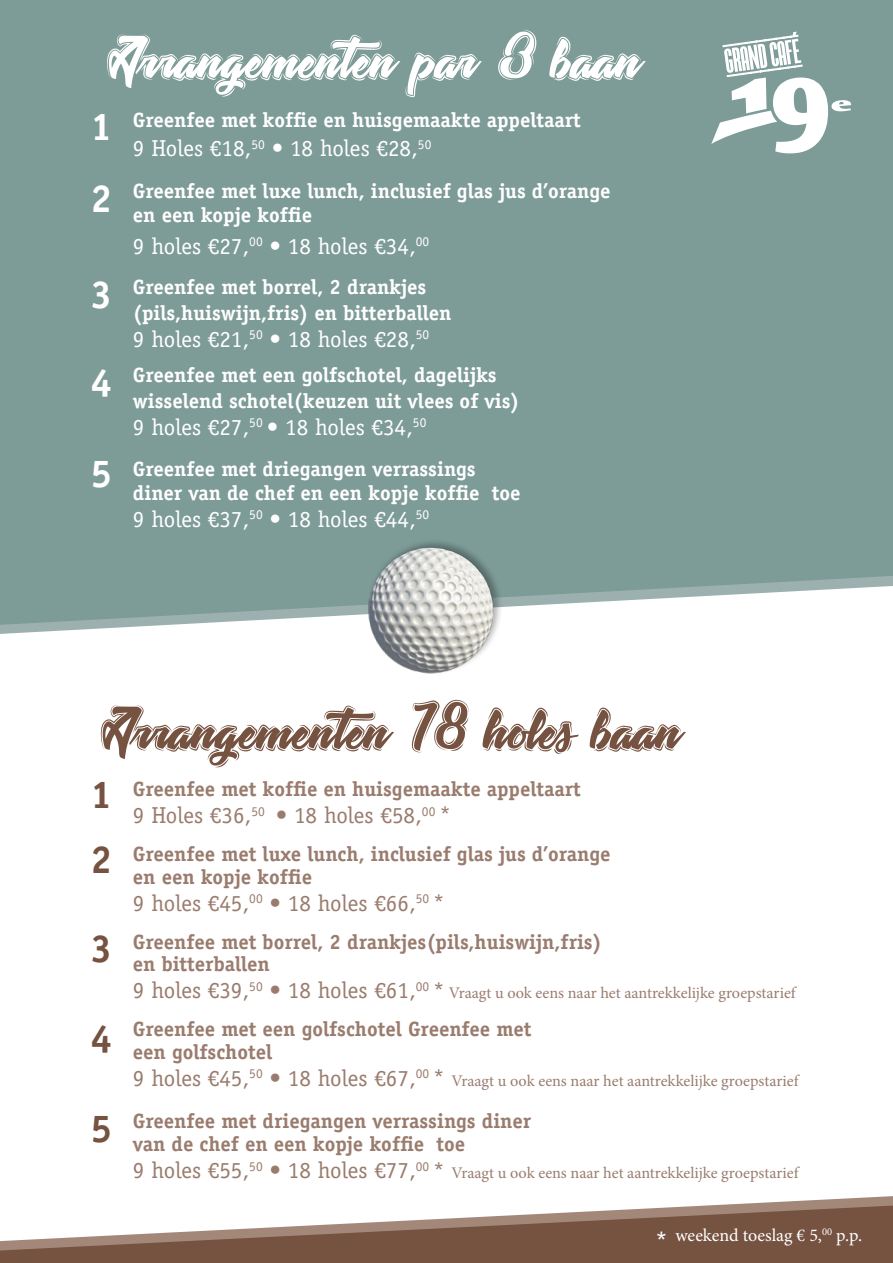
<style>
.page{position:relative;width:893px;height:1263px;background:#fff}
.page>*{position:absolute;margin:0;border:0;box-sizing:border-box;transform-origin:0 0}
.t1{font:90px "Tastysushi Line";color:#765241}
.t2{font:90px "Tastysushi Line";color:#fff}
.t3{font:700 39px/72.3px "Officina Serif Std";color:#fff}
.t4{font:700 39px/64.8px "Officina Serif Std";color:#765241}
.t5{font:23.1px "Officina Serif Std";color:#fff}
.t6{font:23.1px "Officina Serif Std";color:#9a7c6e}
.t7{font:700 20.7px/24.3px "Officina Serif Std";color:#fff}
.t8{font:700 20.7px/23px "Officina Serif Std";color:#9a7c6e}
.t9{font:18px "Minion Pro";letter-spacing:-.005em;color:#fff}
.t10{font:16.2px "Minion Pro";color:#9a7c6e}
.s1{font-size:22.95px}
.s2{font-family:"Officina Serif Std";font-size:23.1px}
.s3{font-family:"Officina Serif Std";font-size:22.95px}
.s4{font-family:"Officina Serif Std";font-size:25.5px}
</style>
<div class="page">
<svg style="left:718px;top:1196px;width:175px;height:9px"></svg>
<svg style="left:0;top:1205px;width:893px;height:58px;fill:#765241"></svg>
<div style="left:0;top:0;width:893px;height:627px;background:#7d9b97"></div>
<svg style="left:698px;top:32px;width:162px;height:129px"></svg>
<div style="left:367px;top:538px;width:137px;height:137px;background:#7d9b97"></div>
<img style="left:340px;top:543px;width:180px;height:132px">
<h1 class="t2" style="left:105px;top:15px;width:540px">Arrangementen par 3 baan</h1>
<h2 class="t3" style="left:90px;top:90px;width:23px">1<br>2</h2>
<h2 class="t3" style="left:90px;top:258px;width:23px">3</h2>
<h2 class="t3" style="left:90px;top:346px;width:23px">4</h2>
<h2 class="t3" style="left:90px;top:437px;width:23px">5</h2>
<p class="t7" style="left:133px;top:108px;width:449px">Greenfee met koffie en huisgemaakte appeltaart</p>
<p class="t5" style="left:133px;top:135px;width:300px">9 Holes €18,<sup>50</sup> • 18 holes €28,<sup>50</sup></p>
<p class="t7" style="left:133px;top:178px;width:479px">Greenfee met luxe lunch, inclusief glas jus d’orange en een kopje koffie</p>
<p class="t5" style="left:133px;top:233px;width:298px">9 holes €27,<sup>00</sup> • 18 holes €34,<sup>00</sup></p>
<p class="t7" style="left:133px;top:274px;width:320px;line-height:25.5px">Greenfee met borrel, 2 drankjes (pils,huiswijn,fris) en bitterballen</p>
<p class="t5" style="left:133px;top:325px;width:298px">9 holes €21,<sup>50</sup> • 18 holes €28,<sup>50</sup></p>
<p class="t7" style="left:133px;top:362px;width:388px;line-height:25.5px">Greenfee met een golfschotel, dagelijks wisselend schotel(keuzen uit vlees of vis)</p>
<p class="t5" style="left:133px;top:413px;width:295px">9 holes €27,<sup>50</sup> • 18 holes €34,<sup>50</sup></p>
<p class="t7" style="left:133px;top:456px;width:389px">Greenfee met driegangen verrassings diner van de chef en een kopje koffie toe</p>
<p class="t5" style="left:133px;top:505px;width:298px">9 holes €37,<sup>50</sup> • 18 holes €44,<sup>50</sup></p>
<h1 class="t1" style="left:99px;top:686px;width:587px">Arrangementen 18 holes baan</h1>
<h2 class="t4" style="left:90px;top:762px;width:23px">1<br>2</h2>
<h2 class="t4" style="left:90px;top:916px;width:23px">3</h2>
<h2 class="t4" style="left:90px;top:1006px;width:23px">4</h2>
<h2 class="t4" style="left:90px;top:1096px;width:23px">5</h2>
<p class="t8" style="left:133px;top:777px;width:449px">Greenfee met koffie en huisgemaakte appeltaart</p>
<p class="t6" style="left:133px;top:802px;width:319px">9 Holes €36,<sup>50</sup> • 18 holes €58,<sup>00</sup> <span class="s1">*</span></p>
<p class="t8" style="left:133px;top:842px;width:479px">Greenfee met luxe lunch, inclusief glas jus d’orange en een kopje koffie</p>
<p class="t6" style="left:133px;top:889px;width:313px">9 holes €45,<sup>00</sup> • 18 holes €66,<sup>50</sup> <span class="s1">*</span></p>
<p class="t8" style="left:133px;top:930px;width:470px">Greenfee met borrel, 2 drankjes(pils,huiswijn,fris) en bitterballen</p>
<p class="t10" style="left:133px;top:982px;width:664px"><span class="s2">9 holes €39,</span><sup>50</sup> <span class="s2">• 18 holes €61,</span><sup>00</sup> <span class="s3">*</span> Vraagt u ook eens naar het aantrekkelijke groepstarief</p>
<p class="t8" style="left:133px;top:1017px;width:400px">Greenfee met een golfschotel Greenfee met een golfschotel</p>
<p class="t10" style="left:133px;top:1070px;width:667px"><span class="s2">9 holes €45,</span><sup>50</sup> <span class="s2">• 18 holes €67,</span><sup>00</sup> <span class="s3">*</span> Vraagt u ook eens naar het aantrekkelijke groepstarief</p>
<p class="t8" style="left:133px;top:1110px;width:400px">Greenfee met driegangen verrassings diner van de chef en een kopje koffie toe</p>
<p class="t10" style="left:133px;top:1162px;width:667px"><span class="s2">9 holes €55,</span><sup>50</sup> <span class="s2">• 18 holes €77,</span><sup>00</sup> <span class="s3">*</span> Vraagt u ook eens naar het aantrekkelijke groepstarief</p>
<p class="t9" style="left:655px;top:1223px;width:209px"><span class="s4">*</span> weekend toeslag € 5,<sup>00</sup> p.p.</p>
</div>
